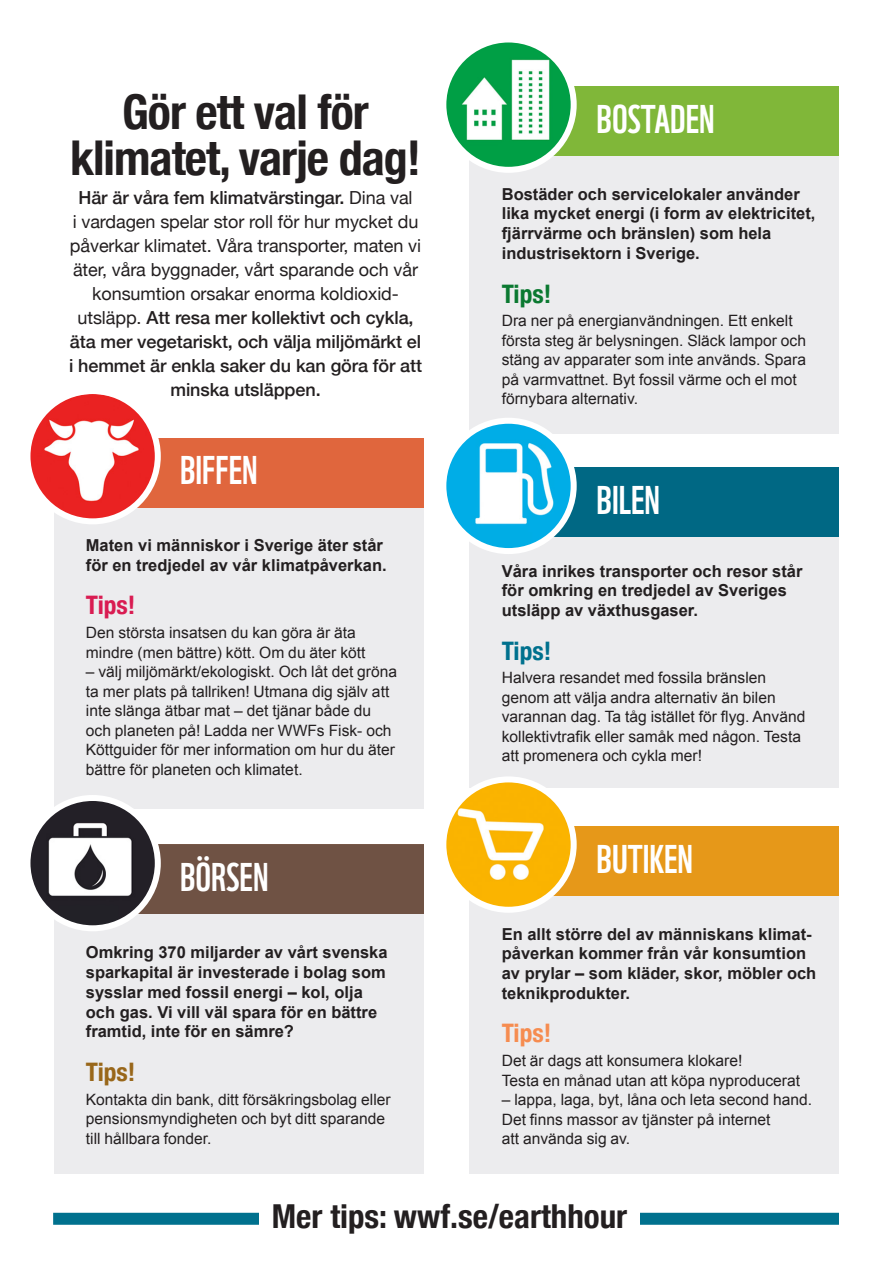
<style>
.page{position:relative;width:893px;height:1263px;background:#fff}
.page>*{position:absolute;margin:0;border:0;box-sizing:border-box;transform-origin:0 0}
.t1{font:700 condensed 48px/46.5px "Helvetica Neue";letter-spacing:-.02em;color:#231f20;text-align:center}
.t2{font:39px "WWF";color:#fff}
.t3{font:700 condensed 33px "Helvetica Neue";color:#231f20}
.t4{font:700 condensed 25.5px "Helvetica Neue";color:#0b7931}
.t5{font:700 condensed 25.5px "Helvetica Neue";color:#d91c52}
.t6{font:700 condensed 25.5px "Helvetica Neue";color:#00718e}
.t7{font:700 condensed 25.5px "Helvetica Neue";color:#99671a}
.t8{font:700 condensed 25.5px "Helvetica Neue";color:#f68c50}
.t9{font:18px/24px "Helvetica Neue";letter-spacing:-.005em;color:#231f20;text-align:center}
.t10{font:700 16.5px/19.8px "Arial";color:#231f20}
.bröd{font:15.6px/19.5px "Arial";color:#231f20}
.s1{font-weight:500}
</style>
<div class="page">
<div style="left:53px;top:1213px;width:786px;height:12px;background:#00718e"></div>
<div style="left:470px;top:86px;width:369px;height:348px;background:#ececee"></div>
<div style="left:470px;top:86px;width:369px;height:70px;background:#80b739"></div>
<img style="left:443px;top:39px;width:131px;height:131px;border-radius:65px">
<div style="left:440px;top:36px;width:137px;height:137px;border:6px solid #fff;border-radius:50%"></div>
<div style="left:54px;top:438px;width:369px;height:370px;background:#ececee"></div>
<div style="left:54px;top:438px;width:369px;height:69px;background:#e0663d"></div>
<img style="left:27px;top:391px;width:131px;height:130px;border-radius:65px">
<div style="left:24px;top:388px;width:137px;height:136px;border:6px solid #fff;border-radius:50%"></div>
<div style="left:470px;top:467px;width:369px;height:321px;background:#ececee"></div>
<div style="left:470px;top:467px;width:369px;height:70px;background:#006884"></div>
<img style="left:443px;top:421px;width:131px;height:130px;border-radius:65px">
<div style="left:440px;top:418px;width:137px;height:136px;border:6px solid #fff;border-radius:50%"></div>
<div style="left:54px;top:845px;width:369px;height:328px;background:#ececee"></div>
<div style="left:54px;top:845px;width:369px;height:69px;background:#6f5244"></div>
<img style="left:27px;top:798px;width:131px;height:130px;border-radius:65px">
<div style="left:24px;top:795px;width:137px;height:136px;border:6px solid #fff;border-radius:50%"></div>
<div style="left:470px;top:826px;width:369px;height:347px;background:#ececee"></div>
<div style="left:470px;top:826px;width:369px;height:70px;background:#e69819"></div>
<img style="left:443px;top:779px;width:131px;height:131px;border-radius:65px">
<div style="left:440px;top:776px;width:137px;height:137px;border:6px solid #fff;border-radius:50%"></div>
<div style="left:259px;top:1196px;width:381px;height:39px;background:#fff"></div>
<p class="t1" style="left:70px;top:85px;width:353px">Gör ett val för klimatet, varje dag!</p>
<p class="t9" style="left:69px;top:186px;width:355px"><span class="s1">Här är våra fem klimatvärstingar.</span> Dina val<br>i vardagen spelar stor roll för hur mycket du påverkar klimatet. Våra transporter, maten vi äter, våra byggnader, vårt sparande och vår konsumtion orsakar enorma koldioxid&shy;utsläpp. <span class="s1">Att resa mer kollektivt och cykla, äta mer vegetariskt, och välja miljömärkt el i hemmet är enkla saker du kan göra för att minska utsläppen.</span></p>
<p class="t2" style="left:180px;top:440px;width:79px">BIFFEN</p>
<p class="t10" style="left:86px;top:536px;width:302px">Maten vi människor i Sverige äter står för en tredjedel av vår klimatpåverkan.</p>
<p class="t5" style="left:86px;top:584px;width:51px">Tips!</p>
<p class="bröd" style="left:86px;top:623px;width:281px">Den största insatsen du kan göra är äta mindre (men bättre) kött. Om du äter kött</p>
<p class="bröd" style="left:86px;top:662px;width:313px">– välj miljömärkt/ekologiskt. Och låt det gröna ta mer plats på tallriken! Utmana dig själv att inte slänga ätbar mat – det tjänar både du och planeten på! Ladda ner WWFs Fisk- och Köttguider för mer information om hur du äter bättre för planeten och klimatet.</p>
<p class="t2" style="left:180px;top:847px;width:90px">BÖRSEN</p>
<p class="t10" style="left:86px;top:943px;width:303px">Omkring 370 miljarder av vårt svenska sparkapital är investerade i bolag som sysslar med fossil energi – kol, olja och gas. Vi vill väl spara för en bättre framtid, inte för en sämre?</p>
<p class="t7" style="left:86px;top:1050px;width:51px">Tips!</p>
<p class="bröd" style="left:86px;top:1089px;width:306px">Kontakta din bank, ditt försäkringsbolag eller pensionsmyndigheten och byt ditt sparande till hållbara fonder.</p>
<p class="t2" style="left:597px;top:88px;width:120px">BOSTADEN</p>
<p class="t10" style="left:502px;top:184px;width:315px">Bostäder och servicelokaler använder lika mycket energi (i form av elektricitet, fjärrvärme och bränslen) som hela industrisektorn i Sverige.</p>
<p class="t4" style="left:502px;top:272px;width:51px">Tips!</p>
<p class="bröd" style="left:502px;top:311px;width:306px">Dra ner på energianvändningen. Ett enkelt första steg är belysningen. Släck lampor och stäng av apparater som inte används. Spara på varmvattnet. Byt fossil värme och el mot förnybara alternativ.</p>
<p class="t2" style="left:597px;top:469px;width:65px">BILEN</p>
<p class="t10" style="left:502px;top:561px;width:302px">Våra inrikes transporter och resor står för omkring en tredjedel av Sveriges utsläpp av växthusgaser.</p>
<p class="t6" style="left:502px;top:629px;width:51px">Tips!</p>
<p class="bröd" style="left:502px;top:668px;width:305px">Halvera resandet med fossila bränslen genom att välja andra alternativ än bilen varannan dag. Ta tåg istället för flyg. Använd kollektivtrafik eller samåk med någon. Testa att promenera och cykla mer!</p>
<p class="t2" style="left:597px;top:828px;width:98px">BUTIKEN</p>
<p class="t10" style="left:502px;top:924px;width:316px">En allt större del av människans klimat&shy;påverkan kommer från vår konsumtion av prylar – som kläder, skor, möbler och teknikprodukter.</p>
<p class="t8" style="left:502px;top:1012px;width:51px">Tips!</p>
<p class="bröd" style="left:502px;top:1051px;width:300px">Det är dags att konsumera klokare!<br>Testa en månad utan att köpa nyproducerat</p>
<p class="bröd" style="left:502px;top:1090px;width:312px">– lappa, laga, byt, låna och leta second hand.<br>Det finns massor av tjänster på internet<br>att använda sig av.</p>
<p class="t3" style="left:272px;top:1188px;width:357px">Mer tips: wwf.se/earthhour</p>
</div>
